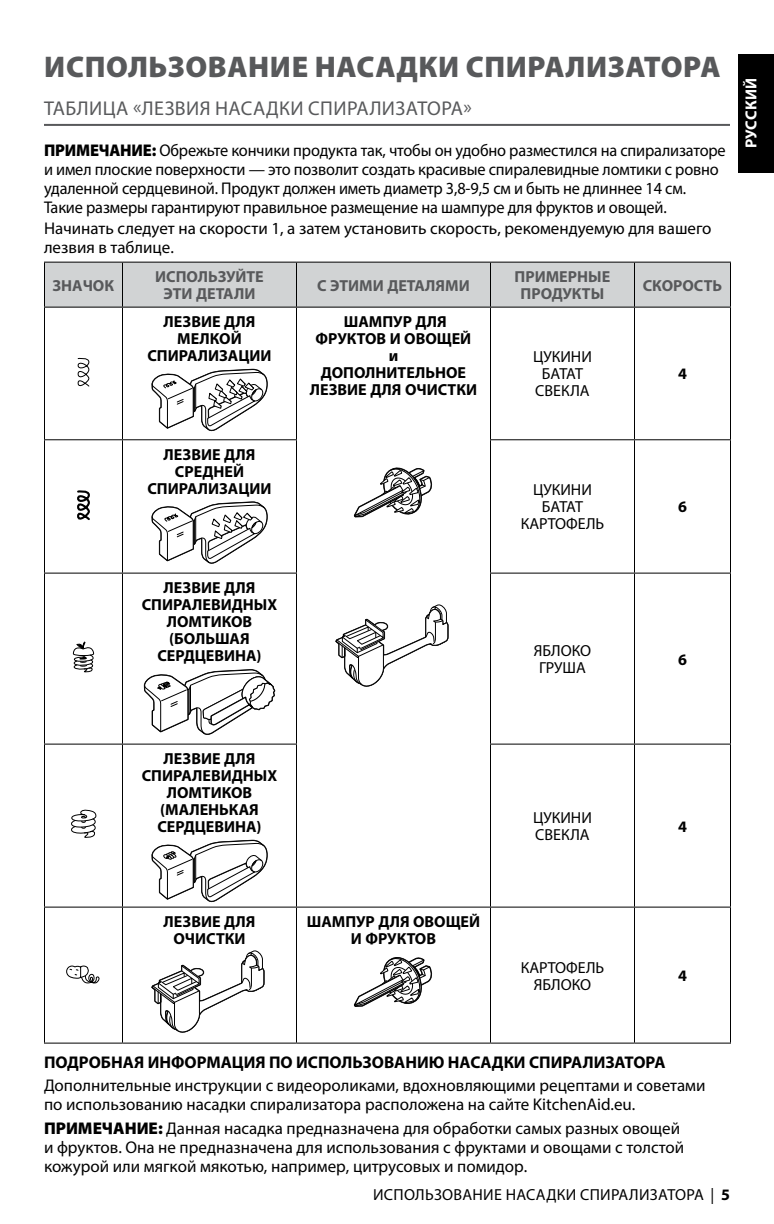
<style>
.page{position:relative;width:774px;height:1224px;background:#fff}
.page>*{position:absolute;margin:0;border:0;box-sizing:border-box;transform-origin:0 0}
.t1{font:900 30px "Myriad Pro";letter-spacing:.02em;color:#58595b}
.t2{font:20px "Myriad Pro";letter-spacing:.02em;color:#58595b}
.t3{font:17px/19px "Myriad Pro";letter-spacing:-.005em;color:#000}
.t4{font:17px/19px "Myriad Pro";letter-spacing:-.005em;color:#000;scale:.96 1}
.t5{font:700 17px "Myriad Pro";color:#000}
.t6{font:700 16px/17px "Myriad Pro";color:#000;text-align:center}
.t7{font:16px/17px "Myriad Pro";color:#000;text-align:center}
.t8{font:700 16px/17px "Myriad Pro";color:#58595b;text-align:center}
.t9{font:16px "Myriad Pro";letter-spacing:.02em;color:#000}
.t10{font:700 16px "Myriad Pro";letter-spacing:.015em;color:#fff}
.s1{font-weight:900}
.s2{font-weight:700}
</style>
<div class="page">
<div style="left:738px;top:54px;width:36px;height:118px;background:#000"></div>
<hr style="left:44px;top:124px;width:686px;height:2px;background:#58595b">
<div style="left:45px;top:263px;width:685px;height:44px;background:#d1d3d4"></div>
<hr style="left:44px;top:262px;width:78px;height:1px;background:#000">
<hr style="left:44px;top:263px;width:1px;height:44px;background:#000">
<hr style="left:122px;top:262px;width:174px;height:1px;background:#000">
<hr style="left:122px;top:263px;width:1px;height:44px;background:#000">
<hr style="left:296px;top:262px;width:194px;height:1px;background:#000">
<hr style="left:296px;top:263px;width:1px;height:44px;background:#000">
<hr style="left:490px;top:262px;width:144px;height:1px;background:#000">
<hr style="left:490px;top:263px;width:1px;height:44px;background:#000">
<hr style="left:634px;top:262px;width:97px;height:1px;background:#000">
<hr style="left:634px;top:263px;width:1px;height:44px;background:#000">
<hr style="left:730px;top:263px;width:1px;height:44px;background:#000">
<hr style="left:44px;top:307px;width:78px;height:1px;background:#000">
<hr style="left:44px;top:308px;width:1px;height:131px;background:#000">
<hr style="left:122px;top:307px;width:174px;height:1px;background:#000">
<hr style="left:122px;top:308px;width:1px;height:131px;background:#000">
<hr style="left:296px;top:307px;width:194px;height:1px;background:#000">
<hr style="left:296px;top:308px;width:1px;height:131px;background:#000">
<hr style="left:490px;top:307px;width:144px;height:1px;background:#000">
<hr style="left:490px;top:308px;width:1px;height:131px;background:#000">
<hr style="left:634px;top:307px;width:97px;height:1px;background:#000">
<hr style="left:634px;top:308px;width:1px;height:131px;background:#000">
<hr style="left:730px;top:308px;width:1px;height:131px;background:#000">
<hr style="left:44px;top:439px;width:78px;height:1px;background:#000">
<hr style="left:44px;top:440px;width:1px;height:133px;background:#000">
<hr style="left:122px;top:439px;width:175px;height:1px;background:#000">
<hr style="left:122px;top:440px;width:1px;height:133px;background:#000">
<hr style="left:296px;top:440px;width:1px;height:133px;background:#000">
<hr style="left:490px;top:439px;width:144px;height:1px;background:#000">
<hr style="left:490px;top:440px;width:1px;height:133px;background:#000">
<hr style="left:634px;top:439px;width:97px;height:1px;background:#000">
<hr style="left:634px;top:440px;width:1px;height:133px;background:#000">
<hr style="left:730px;top:440px;width:1px;height:133px;background:#000">
<hr style="left:44px;top:573px;width:78px;height:1px;background:#000">
<hr style="left:44px;top:574px;width:1px;height:170px;background:#000">
<hr style="left:122px;top:573px;width:175px;height:1px;background:#000">
<hr style="left:122px;top:574px;width:1px;height:170px;background:#000">
<hr style="left:296px;top:574px;width:1px;height:170px;background:#000">
<hr style="left:490px;top:573px;width:144px;height:1px;background:#000">
<hr style="left:490px;top:574px;width:1px;height:170px;background:#000">
<hr style="left:634px;top:573px;width:97px;height:1px;background:#000">
<hr style="left:634px;top:574px;width:1px;height:170px;background:#000">
<hr style="left:730px;top:574px;width:1px;height:170px;background:#000">
<hr style="left:44px;top:744px;width:78px;height:1px;background:#000">
<hr style="left:44px;top:745px;width:1px;height:162px;background:#000">
<hr style="left:122px;top:744px;width:175px;height:1px;background:#000">
<hr style="left:122px;top:745px;width:1px;height:162px;background:#000">
<hr style="left:296px;top:745px;width:1px;height:162px;background:#000">
<hr style="left:490px;top:744px;width:144px;height:1px;background:#000">
<hr style="left:490px;top:745px;width:1px;height:162px;background:#000">
<hr style="left:634px;top:744px;width:97px;height:1px;background:#000">
<hr style="left:634px;top:745px;width:1px;height:162px;background:#000">
<hr style="left:730px;top:745px;width:1px;height:162px;background:#000">
<hr style="left:44px;top:907px;width:78px;height:1px;background:#000">
<hr style="left:44px;top:908px;width:1px;height:135px;background:#000">
<hr style="left:122px;top:907px;width:174px;height:1px;background:#000">
<hr style="left:122px;top:908px;width:1px;height:135px;background:#000">
<hr style="left:296px;top:907px;width:194px;height:1px;background:#000">
<hr style="left:296px;top:908px;width:1px;height:135px;background:#000">
<hr style="left:490px;top:907px;width:144px;height:1px;background:#000">
<hr style="left:490px;top:908px;width:1px;height:135px;background:#000">
<hr style="left:634px;top:907px;width:97px;height:1px;background:#000">
<hr style="left:634px;top:908px;width:1px;height:135px;background:#000">
<hr style="left:730px;top:908px;width:1px;height:135px;background:#000">
<hr style="left:44px;top:1043px;width:78px;height:1px;background:#000">
<hr style="left:122px;top:1043px;width:174px;height:1px;background:#000">
<hr style="left:296px;top:1043px;width:194px;height:1px;background:#000">
<hr style="left:490px;top:1043px;width:144px;height:1px;background:#000">
<hr style="left:634px;top:1043px;width:97px;height:1px;background:#000">
<svg style="left:77px;top:357px;width:13px;height:30px"></svg>
<svg style="left:151px;top:368px;width:117px;height:63px"></svg>
<svg style="left:353px;top:467px;width:80px;height:51px"></svg>
<svg style="left:335px;top:604px;width:114px;height:83px"></svg>
<svg style="left:77px;top:490px;width:13px;height:30px"></svg>
<svg style="left:151px;top:501px;width:117px;height:63px"></svg>
<svg style="left:72px;top:641px;width:23px;height:31px"></svg>
<svg style="left:143px;top:669px;width:133px;height:66px"></svg>
<svg style="left:71px;top:809px;width:26px;height:29px"></svg>
<svg style="left:151px;top:839px;width:117px;height:63px"></svg>
<svg style="left:66px;top:965px;width:34px;height:19px"></svg>
<svg style="left:151px;top:950px;width:114px;height:83px"></svg>
<svg style="left:354px;top:957px;width:79px;height:50px"></svg>
<h1 class="t1" style="left:44px;top:46px;width:678px">ИСПОЛЬЗОВАНИЕ НАСАДКИ СПИРАЛИЗАТОРА</h1>
<p class="t2" style="left:44px;top:96px;width:429px">ТАБЛИЦА «ЛЕЗВИЯ НАСАДКИ СПИРАЛИЗАТОРА»</p>
<p class="t4" style="left:44px;top:141px;width:712px"><span class="s1">ПРИМЕЧАНИЕ:</span> Обрежьте кончики продукта так, чтобы он удобно разместился на спирализаторе и имел плоские поверхности — это позволит создать красивые спиралевидные ломтики с ровно удаленной сердцевиной. Продукт должен иметь диаметр 3,8-9,5 см и быть не длиннее 14 см.<br>Такие размеры гарантируют правильное размещение на шампуре для фруктов и овощей.</p>
<p class="t3" style="left:44px;top:219px;width:669px">Начинать следует на скорости 1, а затем установить скорость, рекомендуемую для вашего лезвия в таблице.</p>
<p class="t8" style="left:52px;top:276px;width:63px">ЗНАЧОК</p>
<p class="t8" style="left:155px;top:268px;width:110px">ИСПОЛЬЗУЙТЕ<br>ЭТИ ДЕТАЛИ</p>
<p class="t8" style="left:317px;top:276px;width:154px">С ЭТИМИ ДЕТАЛЯМИ</p>
<p class="t8" style="left:515px;top:268px;width:97px">ПРИМЕРНЫЕ<br>ПРОДУКТЫ</p>
<p class="t8" style="left:643px;top:276px;width:81px">СКОРОСТЬ</p>
<p class="t6" style="left:147px;top:313px;width:126px">ЛЕЗВИЕ ДЛЯ<br>МЕЛКОЙ<br>СПИРАЛИЗАЦИИ</p>
<p class="t6" style="left:310px;top:313px;width:169px">ШАМПУР ДЛЯ<br>ФРУКТОВ И ОВОЩЕЙ и<br>ДОПОЛНИТЕЛЬНОЕ<br>ЛЕЗВИЕ ДЛЯ ОЧИСТКИ</p>
<p class="t7" style="left:533px;top:348px;width:60px">ЦУКИНИ<br>БАТАТ<br>СВЕКЛА</p>
<p class="t6" style="left:678px;top:365px;width:10px">4</p>
<p class="t10" style="left:741px;top:148px;width:72px;rotate:-90deg">РУССКИЙ</p>
<p class="t6" style="left:147px;top:445px;width:126px">ЛЕЗВИЕ ДЛЯ<br>СРЕДНЕЙ<br>СПИРАЛИЗАЦИИ</p>
<p class="t7" style="left:521px;top:481px;width:85px">ЦУКИНИ<br>БАТАТ<br>КАРТОФЕЛЬ</p>
<p class="t6" style="left:678px;top:498px;width:10px">6</p>
<p class="t6" style="left:142px;top:579px;width:137px">ЛЕЗВИЕ ДЛЯ<br>СПИРАЛЕВИДНЫХ<br>ЛОМТИКОВ (БОЛЬШАЯ<br>СЕРДЦЕВИНА)</p>
<p class="t7" style="left:534px;top:642px;width:59px">ЯБЛОКО<br>ГРУША</p>
<p class="t6" style="left:678px;top:650px;width:10px">6</p>
<p class="t6" style="left:142px;top:750px;width:137px">ЛЕЗВИЕ ДЛЯ<br>СПИРАЛЕВИДНЫХ<br>ЛОМТИКОВ (МАЛЕНЬКАЯ<br>СЕРДЦЕВИНА)</p>
<p class="t6" style="left:164px;top:913px;width:93px">ЛЕЗВИЕ ДЛЯ<br>ОЧИСТКИ</p>
<p class="t6" style="left:307px;top:913px;width:175px">ШАМПУР ДЛЯ ОВОЩЕЙ<br>И ФРУКТОВ</p>
<p class="t7" style="left:533px;top:809px;width:60px;text-align:left">ЦУКИНИ<br>СВЕКЛА</p>
<p class="t6" style="left:678px;top:817px;width:10px">4</p>
<p class="t7" style="left:521px;top:958px;width:85px">КАРТОФЕЛЬ<br>ЯБЛОКО</p>
<p class="t6" style="left:678px;top:967px;width:10px">4</p>
<p class="t5" style="left:44px;top:1051px;width:623px">ПОДРОБНАЯ ИНФОРМАЦИЯ ПО ИСПОЛЬЗОВАНИЮ НАСАДКИ СПИРАЛИЗАТОРА</p>
<p class="t3" style="left:44px;top:1075px;width:663px">Дополнительные инструкции с видеороликами, вдохновляющими рецептами и советами по использованию насадки спирализатора расположена на сайте KitchenAid.eu.</p>
<p class="t3" style="left:44px;top:1118px;width:642px"><span class="s1">ПРИМЕЧАНИЕ:</span> Данная насадка предназначена для обработки самых разных овощей и фруктов. Она не предназначена для использования с фруктами и овощами с толстой кожурой или мягкой мякотью, например, цитрусовых и помидор.</p>
<p class="t9" style="left:373px;top:1185px;width:358px">ИСПОЛЬЗОВАНИЕ НАСАДКИ СПИРАЛИЗАТОРА | <span class="s2">5</span></p>
</div>
